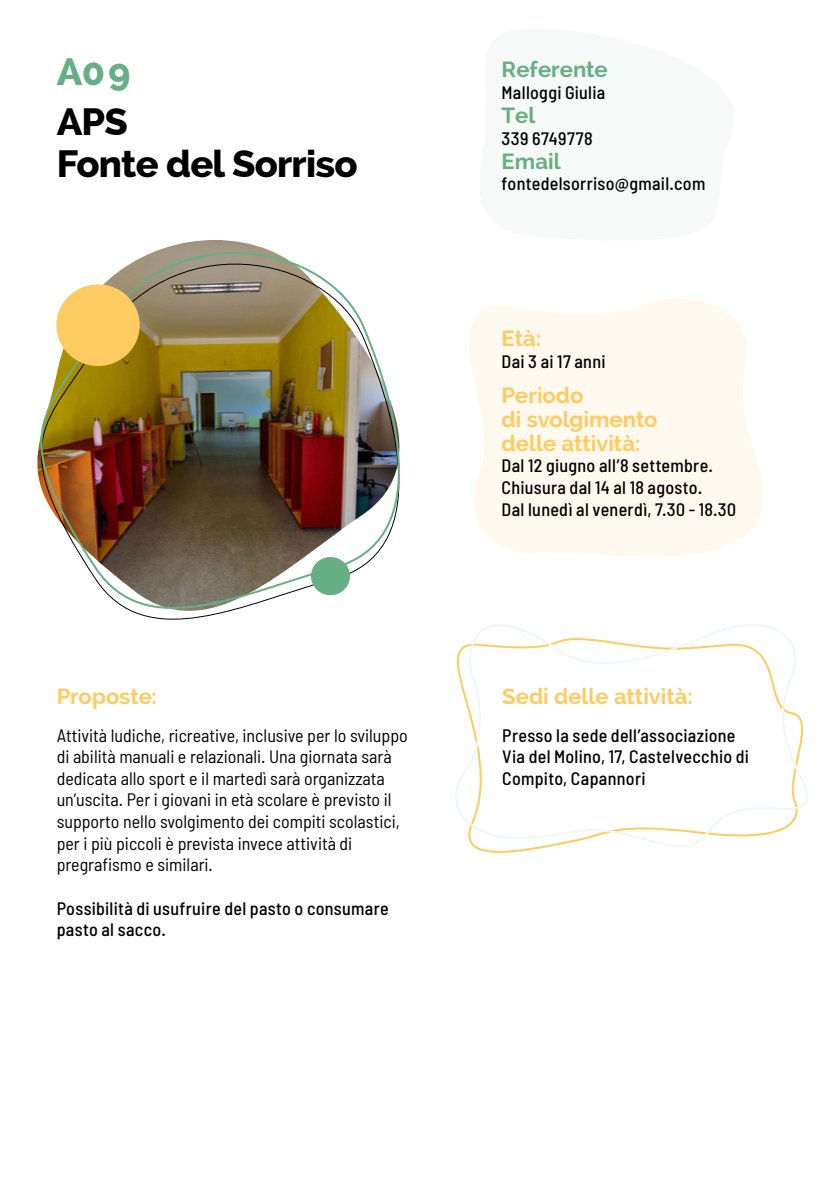
<style>
.page{position:relative;width:840px;height:1191px;background:#fff}
.page>*{position:absolute;margin:0;border:0;box-sizing:border-box;transform-origin:0 0}
.t1{font:800 38px/42px "Raleway";letter-spacing:-.02em;color:#000}
.t2{font:800 38px "Raleway";color:#66ae84}
.t3{font:700 22px/24px "Raleway";color:#fdcb60}
.t4{font:700 22px "Raleway";color:#66ae84}
.t5{font:semi-condensed 18px/21.6px "Barlow";color:#000}
.t6{font:500 semi-condensed 18px/21.6px "Barlow";letter-spacing:.015em;color:#000}
</style>
<div class="page">
<svg style="left:469px;top:298px;width:294px;height:259px;fill:#fef9ef"></svg>
<img style="left:37px;top:240px;width:363px;height:380px">
<div style="left:56px;top:284px;width:84px;height:82px;background:#fdcb60;border-radius:50%"></div>
<div style="left:311px;top:557px;width:39px;height:38px;background:#66ae84;border-radius:50%"></div>
<svg style="left:455px;top:624px;width:353px;height:229px"></svg>
<h1 class="t2" style="left:57px;top:50px;width:75px">A09</h1>
<h1 class="t1" style="left:57px;top:101px;width:302px">APS<br>Fonte del Sorriso</h1>
<p class="t3" style="left:57px;top:684px;width:102px">Proposte:</p>
<p class="t5" style="left:57px;top:724px;width:352px">Attività ludiche, ricreative, inclusive per lo sviluppo di abilità manuali e relazionali. Una giornata sarà dedicata allo sport e il martedì sarà organizzata un’uscita. Per i giovani in età scolare è previsto il supporto nello svolgimento dei compiti scolastici, per i più piccoli è prevista invece attività di pregrafismo e similari.</p>
<p class="t6" style="left:57px;top:896px;width:333px">Possibilità di usufruire del pasto o consumare pasto al sacco.</p>
<p class="t4" style="left:501px;top:57px;width:108px">Referente</p>
<p class="t6" style="left:501px;top:81px;width:105px">Malloggi Giulia</p>
<p class="t4" style="left:501px;top:103px;width:35px">Tel</p>
<p class="t6" style="left:501px;top:127px;width:93px">339 6749778</p>
<p class="t4" style="left:501px;top:148px;width:60px">Email</p>
<p class="t6" style="left:501px;top:172px;width:205px">fontedelsorriso@gmail.com</p>
<p class="t3" style="left:501px;top:326px;width:41px">Età:</p>
<p class="t6" style="left:501px;top:350px;width:105px">Dai 3 ai 17 anni</p>
<p class="t3" style="left:501px;top:383px;width:157px">Periodo<br>di svolgimento delle attività:</p>
<p class="t6" style="left:501px;top:454px;width:236px">Dal 12 giugno all’8 settembre.<br>Chiusura dal 14 al 18 agosto.<br>Dal lunedì al venerdì, 7.30 - 18.30</p>
<p class="t3" style="left:502px;top:684px;width:192px">Sedi delle attività:</p>
<p class="t6" style="left:502px;top:724px;width:248px">Presso la sede dell’associazione<br>Via del Molino, 17, Castelvecchio di<br>Compito, Capannori</p>
</div>
